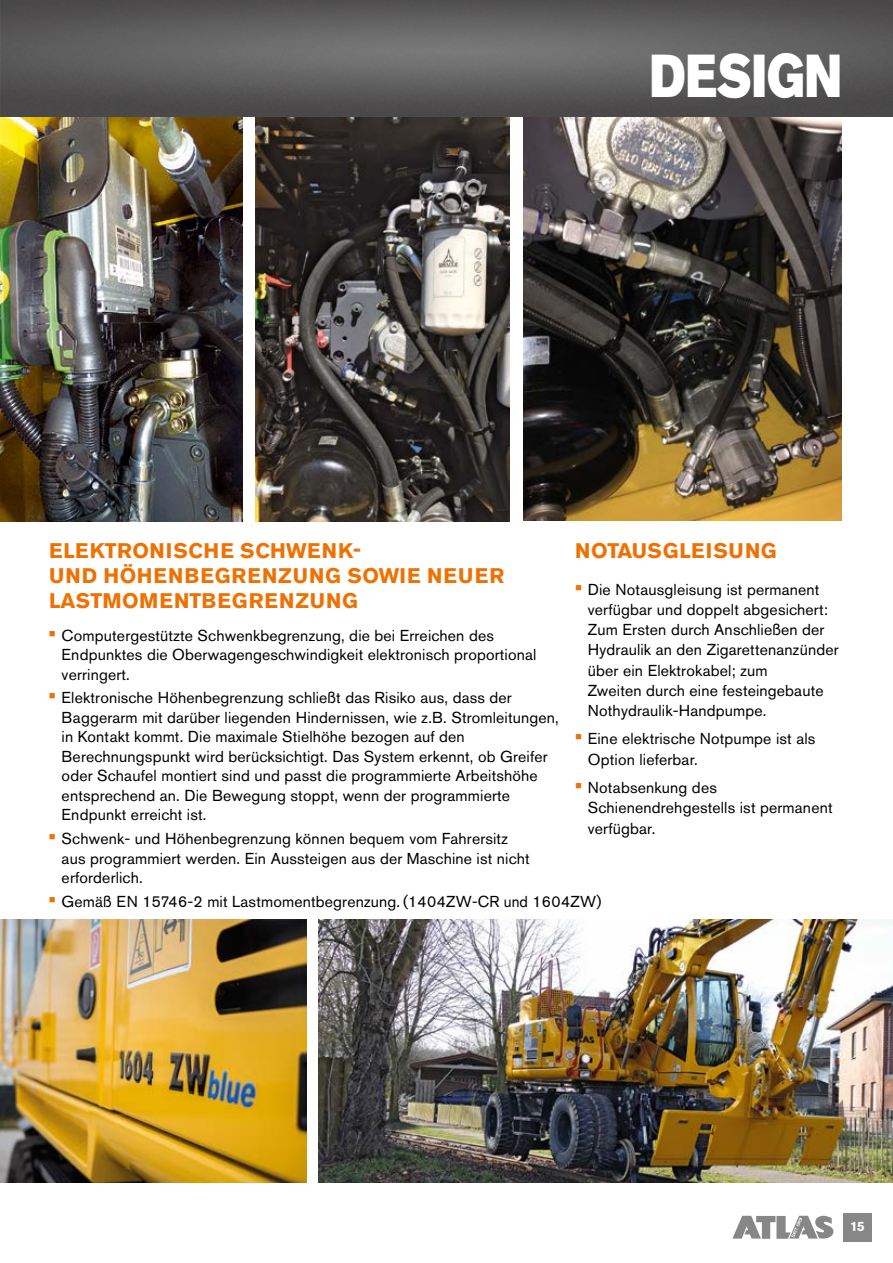
<style>
.page{position:relative;width:893px;height:1263px;background:#fff}
.page>*{position:absolute;margin:0;border:0;box-sizing:border-box;transform-origin:0 0}
.t1{font:60px "Akzidenz Grotesk BQ Super";color:#fff;scale:.8 1}
.t2{font:700 21px/25.2px "Akzidenz Grotesk Pro";letter-spacing:.04em;color:#ee7203}
.t3{font:15.75px/19.5px "Akzidenz Grotesk Pro";letter-spacing:.01em;color:#000}
.t4{font:700 13.5px "Akzidenz Grotesk Pro";color:#fff}
.s1{font-weight:700;font-size:21px;color:#ee7203}
</style>
<div class="page">
<img style="left:0;top:117px;width:242px;height:404px">
<img style="left:256px;top:117px;width:254px;height:404px">
<img style="left:523px;top:117px;width:319px;height:404px">
<img style="left:0;top:0;width:893px;height:117px">
<img style="left:0;top:920px;width:306px;height:262px">
<img style="left:319px;top:920px;width:574px;height:262px">
<div style="left:843px;top:1213px;width:29px;height:29px;background:#878787"></div>
<svg style="left:732px;top:1216px;width:101px;height:23px"></svg>
<h1 class="t1" style="left:650px;top:41px;width:242px">DESIGN</h1>
<h2 class="t2" style="left:575px;top:538px;width:203px">NOTAUSGLEISUNG</h2>
<p class="t3" style="left:588px;top:579px;width:252px;line-height:20.2px;text-indent:-13px"><span class="s1">•</span> Die Notausgleisung ist permanent verfügbar und doppelt abgesichert:<br>Zum Ersten durch Anschließen der Hydraulik an den Zigarettenanzünder über ein Elektrokabel; zum<br>Zweiten durch eine festeingebaute Nothydraulik-Handpumpe.</p>
<p class="t3" style="left:588px;top:729px;width:229px;line-height:20.2px;text-indent:-13px"><span class="s1">•</span> Eine elektrische Notpumpe ist als<br>Option lieferbar.</p>
<p class="t3" style="left:588px;top:777px;width:246px;line-height:20.2px;text-indent:-13px"><span class="s1">•</span> Notabsenkung des<br>Schienendrehgestells ist permanent verfügbar.</p>
<h2 class="t2" style="left:49px;top:538px;width:457px">ELEKTRONISCHE SCHWENK-<br>UND HÖHENBEGRENZUNG SOWIE NEUER<br>LASTMOMENTBEGRENZUNG</h2>
<p class="t3" style="left:62px;top:625px;width:476px;text-indent:-13px"><span class="s1">•</span> Computergestützte Schwenkbegrenzung, die bei Erreichen des<br>Endpunktes die Oberwagengeschwindigkeit elektronisch proportional verringert.</p>
<p class="t3" style="left:62px;top:688px;width:499px;text-indent:-13px"><span class="s1">•</span> Elektronische Höhenbegrenzung schließt das Risiko aus, dass der Baggerarm mit darüber liegenden Hindernissen, wie z.B. Stromleitungen, in Kontakt kommt. Die maximale Stielhöhe bezogen auf den Berechnungspunkt wird berücksichtigt. Das System erkennt, ob Greifer oder Schaufel montiert sind und passt die programmierte Arbeitshöhe entsprechend an. Die Bewegung stoppt, wenn der programmierte Endpunkt erreicht ist.</p>
<p class="t3" style="left:62px;top:829px;width:470px;text-indent:-13px"><span class="s1">•</span> Schwenk- und Höhenbegrenzung können bequem vom Fahrersitz aus programmiert werden. Ein Aussteigen aus der Maschine ist nicht erforderlich.</p>
<p class="t3" style="left:49px;top:891px;width:554px"><span class="s1">•</span> Gemäß EN 15746-2 mit Lastmomentbegrenzung. (1404ZW-CR und 1604ZW)</p>
<p class="t4" style="left:850px;top:1218px;width:16px">15</p>
</div>
